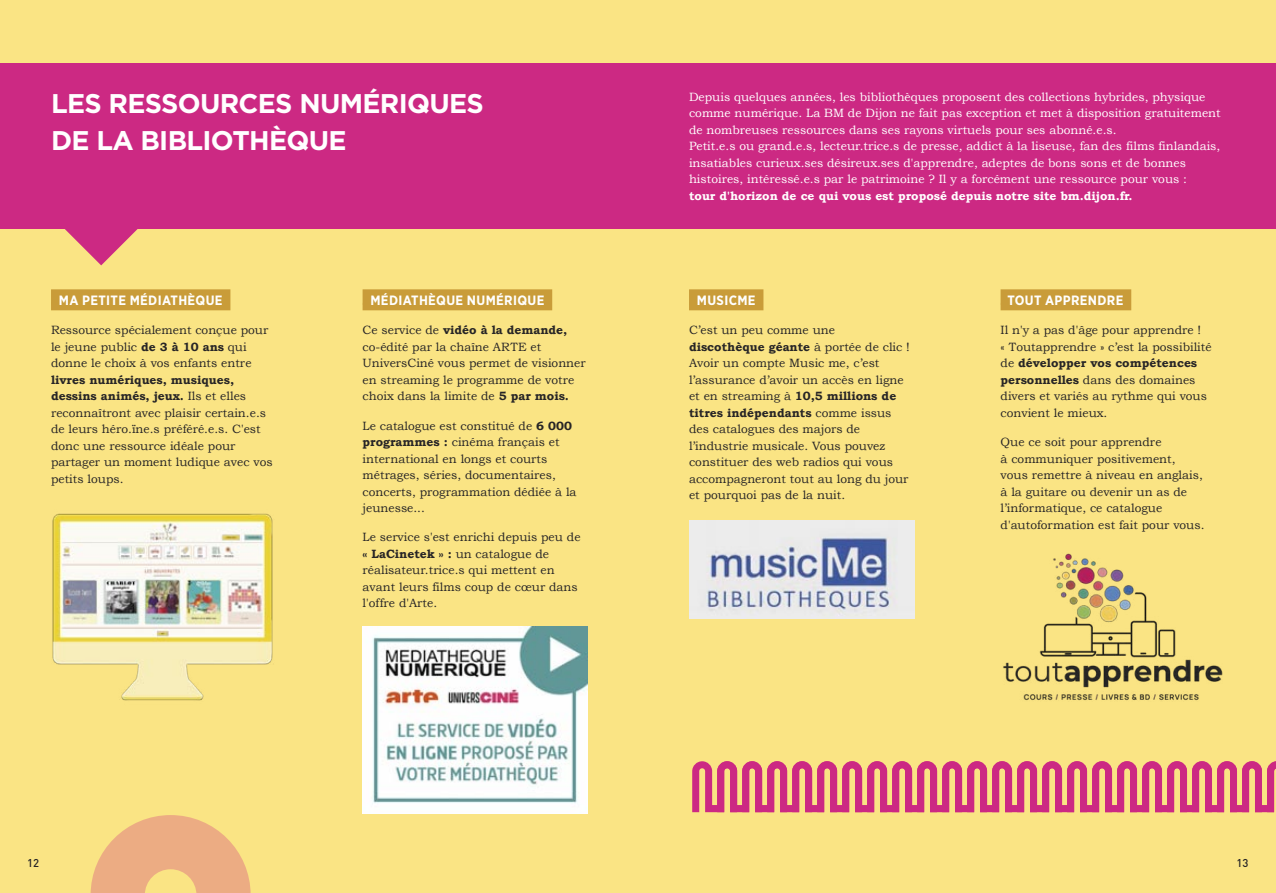
<style>
.page{position:relative;width:1276px;height:893px;background:#fae484}
.page>*{position:absolute;margin:0;border:0;box-sizing:border-box;transform-origin:0 0}
.t1{font:700 27px/36.6px "Gotham";letter-spacing:-.025em;color:#fff}
.t2{font:700 13.5px "Gotham Narrow";letter-spacing:.025em;color:#fff}
.t3{font:12px/16.5px "Bookman Old Style";color:#272526}
.t4{font:12px/16.5px "Bookman Old Style";color:#fff}
.t5{font:700 12px "Bookman Old Style";color:#fff}
.t6{font:500 11.25px "DIN Pro";color:#272526}
.s1{color:#c99c39}
.s2{font-weight:700}
</style>
<div class="page">
<svg style="left:91px;top:815px;width:160px;height:78px"></svg>
<div style="left:0;top:64px;width:1276px;height:165px;background:#cc2983"></div>
<svg style="left:65px;top:229px;width:73px;height:36px"></svg>
<div style="left:51px;top:289px;width:179px;height:21px;background:#c99c39"></div>
<div style="left:362px;top:289px;width:190px;height:21px;background:#c99c39"></div>
<div style="left:689px;top:289px;width:74px;height:21px;background:#c99c39"></div>
<div style="left:1000px;top:289px;width:131px;height:21px;background:#c99c39"></div>
<img style="left:1003px;top:553px;width:220px;height:148px">
<img style="left:689px;top:521px;width:225px;height:97px">
<img style="left:52px;top:513px;width:221px;height:188px">
<img style="left:362px;top:627px;width:225px;height:187px">
<svg style="left:692px;top:761px;width:584px;height:51px"></svg>
<h1 class="t1" style="left:51px;top:88px;width:434px">LES RESSOURCES NUMÉRIQUES<br>DE LA BIBLIOTHÈQUE</h1>
<p class="t2" style="left:51px;top:292px;width:181px"><span class="s1">..</span>MA PETITE MÉDIATHÈQUE<span class="s1">..</span></p>
<p class="t3" style="left:51px;top:322px;width:219px">Ressource spécialement conçue pour le jeune public <span class="s2">de 3 à 10 ans</span> qui donne le choix à vos enfants entre</p>
<p class="t3" style="left:51px;top:371px;width:223px"><span class="s2">livres numériques, musiques, dessins animés, jeux.</span> Ils et elles reconnaîtront avec plaisir certain.e.s de leurs héro.ïne.s préféré.e.s. C'est donc une ressource idéale pour partager un moment ludique avec vos petits loups.</p>
<p class="t2" style="left:362px;top:292px;width:191px"><span class="s1">..</span>MÉDIATHÈQUE NUMÉRIQUE<span class="s1">..</span></p>
<p class="t3" style="left:362px;top:322px;width:225px">Ce service de <span class="s2">vidéo à la demande, </span>co-édité par la chaîne ARTE et UniversCiné vous permet de visionner en streaming le programme de votre choix dans la limite de <span class="s2">5 par mois.</span></p>
<p class="t3" style="left:362px;top:417px;width:215px">Le catalogue est constitué de <span class="s2">6 000 programmes :</span> cinéma français et international en longs et courts métrages, séries, documentaires, concerts, programmation dédiée à la jeunesse...</p>
<p class="t3" style="left:362px;top:529px;width:219px">Le service s'est enrichi depuis peu de <span class="s2">« LaCinetek » :</span> un catalogue de réalisateur.trice.s qui mettent en avant leurs films coup de cœur dans l'offre d'Arte.</p>
<p class="t4" style="left:689px;top:88px;width:533px">Depuis quelques années, les bibliothèques proposent des collections hybrides, physique comme numérique. La BM de Dijon ne fait pas exception et met à disposition gratuitement de nombreuses ressources dans ses rayons virtuels pour ses abonné.e.s.<br>Petit.e.s ou grand.e.s, lecteur.trice.s de presse, addict à la liseuse, fan des films finlandais, insatiables curieux.ses désireux.ses d'apprendre, adeptes de bons sons et de bonnes histoires, intéressé.e.s par le patrimoine ? Il y a forcément une ressource pour vous :</p>
<p class="t5" style="left:689px;top:188px;width:445px">tour d'horizon de ce qui vous est proposé depuis notre site bm.dijon.fr.</p>
<p class="t2" style="left:689px;top:292px;width:76px"><span class="s1">..</span>MUSICME<span class="s1">..</span></p>
<p class="t3" style="left:689px;top:322px;width:222px">C’est un peu comme une <span class="s2">discothèque géante</span> à portée de clic !<br>Avoir un compte Music me, c’est l’assurance d’avoir un accès en ligne et en streaming à <span class="s2">10,5 millions de titres indépendants</span> comme issus des catalogues des majors de l’industrie musicale. Vous pouvez constituer des web radios qui vous accompagneront tout au long du jour et pourquoi pas de la nuit.</p>
<p class="t2" style="left:1000px;top:292px;width:132px"><span class="s1">..</span>TOUT APPRENDRE<span class="s1">..</span></p>
<p class="t3" style="left:1000px;top:322px;width:213px">Il n'y a pas d'âge pour apprendre !<br>« Toutapprendre » c’est la possibilité de <span class="s2">développer vos compétences personnelles</span> dans des domaines divers et variés au rythme qui vous convient le mieux.</p>
<p class="t3" style="left:1000px;top:434px;width:205px">Que ce soit pour apprendre<br>à communiquer positivement, vous remettre à niveau en anglais, à la guitare ou devenir un as de l’informatique, ce catalogue d'autoformation est fait pour vous.</p>
<p class="t6" style="left:27px;top:856px;width:13px">12</p>
<p class="t6" style="left:1236px;top:856px;width:13px">13</p>
</div>
